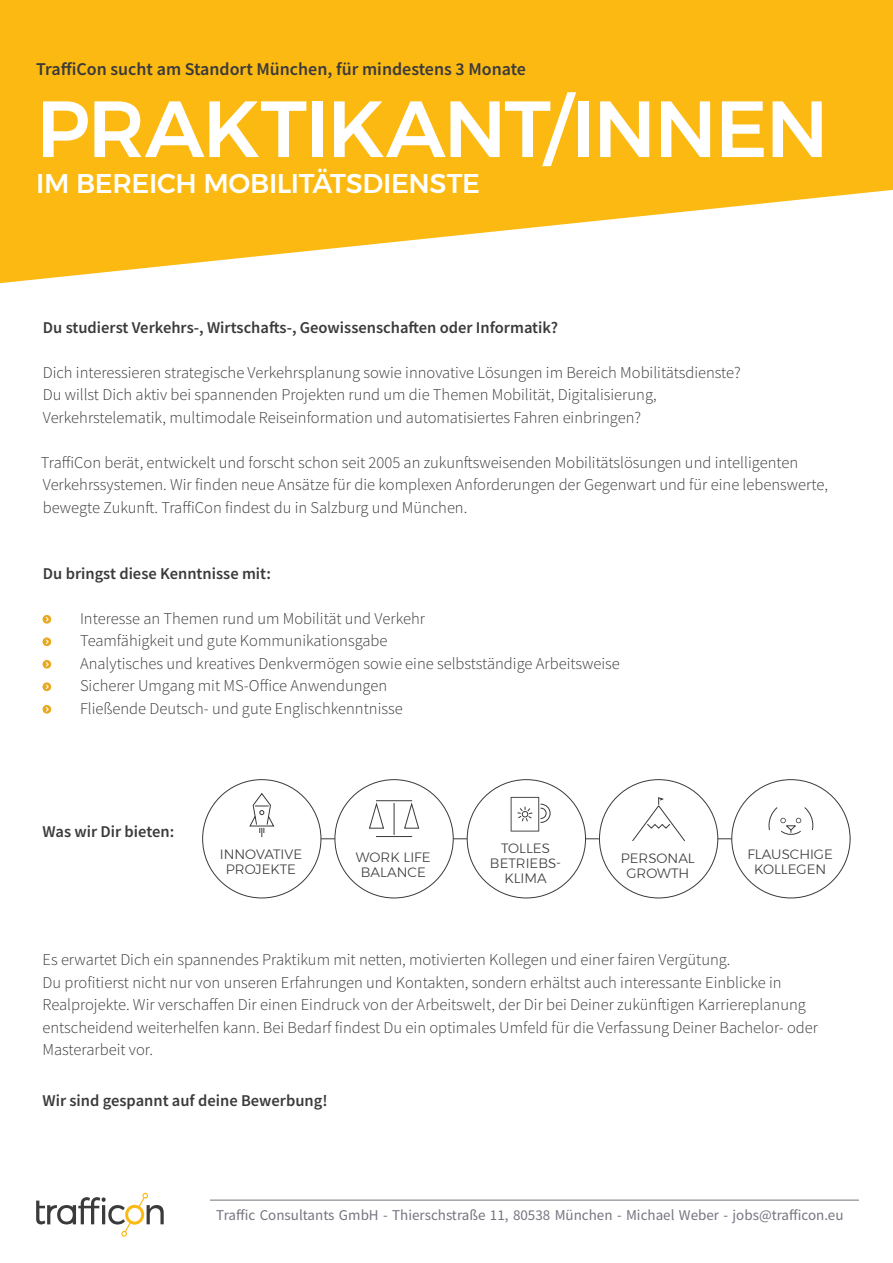
<style>
.page{position:relative;width:893px;height:1263px;background:#fff}
.page>*{position:absolute;margin:0;border:0;box-sizing:border-box;transform-origin:0 0}
.t1{font:500 79.5px "Montserrat";letter-spacing:-.025em;color:#fff}
.t2{font:500 27px "Montserrat";letter-spacing:-.01em;color:#fff}
.t3{font:600 18px "Source Sans Pro";color:#3b3a3b}
.t4{font:300 16.5px/22.5px "Source Sans Pro";color:#3b3a3b}
.t5{font:300 16.5px/22.5px "Source Sans Pro";color:#3a3a3a}
.t6{font:600 16.5px "Source Sans Pro";color:#3a3a3a}
.t7{font:600 16.5px "Source Sans Pro";color:#3b3a3b}
.t8{font:15px "Source Sans Pro";color:#76757f}
.t9{font:300 13.5px/15px "Montserrat";color:#3a3a3a;text-align:center}
</style>
<div class="page">
<hr style="left:212px;top:838px;width:638px;height:1px;background:#3a3a3a">
<svg style="left:0;top:0;width:893px;height:283px;fill:#fbb911"></svg>
<svg style="left:43px;top:615px;width:8px;height:9px"></svg>
<div style="left:43px;top:637px;width:8px;height:9px;background:#e9a91f;border-radius:50%"></div>
<svg style="left:45px;top:639px;width:4px;height:5px"></svg>
<svg style="left:43px;top:660px;width:8px;height:9px"></svg>
<div style="left:43px;top:682px;width:8px;height:9px;background:#e9a91f;border-radius:50%"></div>
<svg style="left:45px;top:684px;width:4px;height:5px"></svg>
<svg style="left:43px;top:705px;width:8px;height:9px"></svg>
<div style="left:732px;top:780px;width:118px;height:118px;background:#fff;border-radius:50%"></div>
<svg style="left:768px;top:807px;width:46px;height:28px"></svg>
<div style="left:599px;top:780px;width:119px;height:118px;background:#fff;border-radius:50%"></div>
<svg style="left:632px;top:797px;width:53px;height:45px"></svg>
<div style="left:467px;top:780px;width:118px;height:118px;background:#fff;border-radius:50%"></div>
<svg style="left:511px;top:797px;width:40px;height:34px"></svg>
<div style="left:335px;top:780px;width:118px;height:118px;background:#fff;border-radius:50%"></div>
<svg style="left:369px;top:800px;width:51px;height:37px"></svg>
<div style="left:203px;top:780px;width:118px;height:118px;background:#fff;border-radius:50%"></div>
<svg style="left:249px;top:793px;width:26px;height:44px"></svg>
<svg style="left:36px;top:1193px;width:128px;height:44px"></svg>
<hr style="left:210px;top:1200px;width:649px;height:1px;background:#76757f">
<p class="t3" style="left:36px;top:57px;width:491px">TraffiCon sucht am Standort München, für mindestens 3 Monate</p>
<p class="t1" style="left:36px;top:67px;width:794px">PRAKTIKANT/INNEN</p>
<p class="t2" style="left:36px;top:162px;width:445px">IM BEREICH MOBILITÄTSDIENSTE</p>
<p class="t6" style="left:43px;top:316px;width:517px">Du studierst Verkehrs-, Wirtschafts-, Geowissenschaften oder Informatik?</p>
<p class="t5" style="left:43px;top:361px;width:700px">Dich interessieren strategische Verkehrsplanung sowie innovative Lösungen im Bereich Mobilitätsdienste?</p>
<p class="t5" style="left:43px;top:383px;width:615px">Du willst Dich aktiv bei spannenden Projekten rund um die Themen Mobilität, Digitalisierung,<br>Verkehrstelematik, multimodale Reiseinformation und automatisiertes Fahren einbringen?</p>
<p class="t5" style="left:41px;top:451px;width:788px">TraffiCon berät, entwickelt und forscht schon seit 2005 an zukunftsweisenden Mobilitätslösungen und intelligenten<br>Verkehrssystemen. Wir finden neue Ansätze für die komplexen Anforderungen der Gegenwart und für eine lebenswerte, bewegte Zukunft. TraffiCon findest du in Salzburg und München.</p>
<p class="t7" style="left:43px;top:562px;width:229px">Du bringst diese Kenntnisse mit:</p>
<p class="t4" style="left:80px;top:607px;width:347px">Interesse an Themen rund um Mobilität und Verkehr</p>
<p class="t4" style="left:80px;top:629px;width:309px">Teamfähigkeit und gute Kommunikationsgabe</p>
<p class="t4" style="left:80px;top:652px;width:541px">Analytisches und kreatives Denkvermögen sowie eine selbstständige Arbeitsweise</p>
<p class="t4" style="left:80px;top:674px;width:309px">Sicherer Umgang mit MS-Office Anwendungen</p>
<p class="t4" style="left:80px;top:697px;width:324px">Fließende Deutsch- und gute Englischkenntnisse</p>
<p class="t6" style="left:43px;top:821px;width:133px">Was wir Dir bieten:</p>
<p class="t9" style="left:220px;top:846px;width:84px">INNOVATIVE<br>PROJEKTE</p>
<p class="t9" style="left:356px;top:850px;width:76px">WORK LIFE<br>BALANCE</p>
<p class="t9" style="left:490px;top:841px;width:73px">TOLLES<br>BETRIEBS-</p>
<p class="t9" style="left:504px;top:871px;width:44px">KLIMA</p>
<p class="t9" style="left:621px;top:850px;width:76px">PERSONAL<br>GROWTH</p>
<p class="t9" style="left:747px;top:847px;width:87px">FLAUSCHIGE<br>KOLLEGEN</p>
<p class="t4" style="left:43px;top:948px;width:777px">Es erwartet Dich ein spannendes Praktikum mit netten, motivierten Kollegen und einer fairen Vergütung.<br>Du profitierst nicht nur von unseren Erfahrungen und Kontakten, sondern erhältst auch interessante Einblicke in Realprojekte. Wir verschaffen Dir einen Eindruck von der Arbeitswelt, der Dir bei Deiner zukünftigen Karriereplanung entscheidend weiterhelfen kann. Bei Bedarf findest Du ein optimales Umfeld für die Verfassung Deiner Bachelor- oder Masterarbeit vor.</p>
<p class="t7" style="left:43px;top:1090px;width:286px">Wir sind gespannt auf deine Bewerbung!</p>
<p class="t8" style="left:216px;top:1206px;width:629px">Traffic Consultants GmbH - Thierschstraße 11, 80538 München - Michael Weber - jobs@trafficon.eu</p>
</div>
